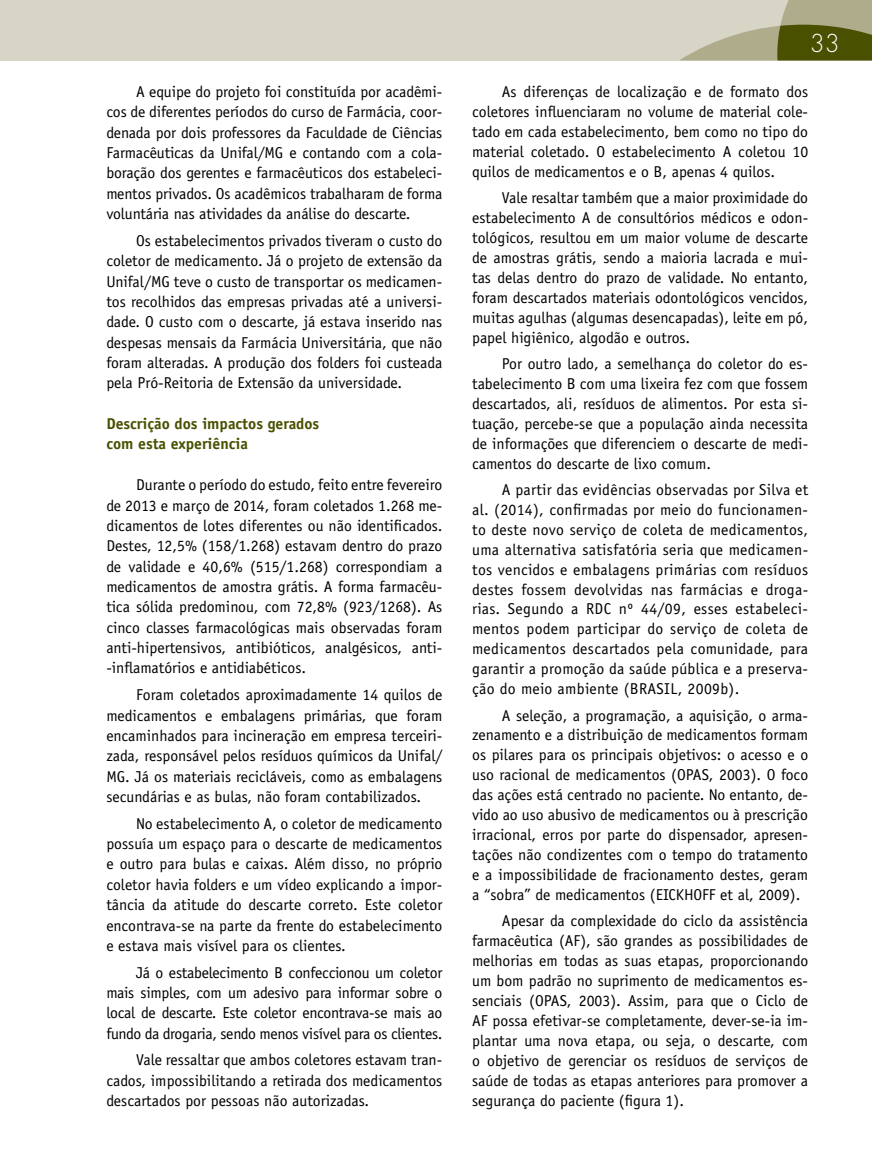
<style>
.page{position:relative;width:872px;height:1170px;background:#fff}
.page>*{position:absolute;margin:0;border:0;box-sizing:border-box;transform-origin:0 0}
.t1{font:300 24px "Futura";color:#fff}
.t2{font:15.75px/20px "Officina Sans";color:#000;text-align:justify}
.t3{font:700 15.75px/20.4px "Officina Sans";color:#495000}
</style>
<div class="page">
<div style="left:0;top:0;width:872px;height:60px;background:#d7d6c6"></div>
<svg style="left:680px;top:0;width:192px;height:60px"></svg>
<p class="t2" style="left:106px;top:81px;width:337px;line-height:20.4px;text-indent:30px">A equipe do projeto foi constituída por acadêmi&shy;cos de diferentes períodos do curso de Farmácia, coor&shy;denada por dois professores da Faculdade de Ciências Farmacêuticas da Unifal/MG e contando com a cola&shy;boração dos gerentes e farmacêuticos dos estabeleci&shy;mentos privados. Os acadêmicos trabalharam de forma voluntária nas atividades da análise do descarte.</p>
<p class="t2" style="left:106px;top:230px;width:337px;line-height:20.4px;text-indent:30px">Os estabelecimentos privados tiveram o custo do coletor de medicamento. Já o projeto de extensão da Unifal/MG teve o custo de transportar os medicamen&shy;tos recolhidos das empresas privadas até a universi&shy;dade. O custo com o descarte, já estava inserido nas despesas mensais da Farmácia Universitária, que não foram alteradas. A produção dos folders foi custeada pela Pró-Reitoria de Extensão da universidade.</p>
<p class="t3" style="left:106px;top:413px;width:214px">Descrição dos impactos gerados com esta experiência</p>
<p class="t2" style="left:106px;top:474px;width:337px;line-height:20.4px;text-indent:30px">Durante o período do estudo, feito entre fevereiro de 2013 e março de 2014, foram coletados 1.268 me&shy;dicamentos de lotes diferentes ou não identificados.<br>Destes, 12,5% (158/1.268) estavam dentro do prazo de validade e 40,6% (515/1.268) correspondiam a medicamentos de amostra grátis. A forma farmacêu&shy;tica sólida predominou, com 72,8% (923/1268). As cinco classes farmacológicas mais observadas foram anti-hipertensivos, antibióticos, analgésicos, anti--inflamatórios e antidiabéticos.</p>
<p class="t2" style="left:106px;top:684px;width:337px;line-height:20.4px;text-indent:30px">Foram coletados aproximadamente 14 quilos de medicamentos e embalagens primárias, que foram encaminhados para incineração em empresa terceiri&shy;zada, responsável pelos resíduos químicos da Unifal/ MG. Já os materiais recicláveis, como as embalagens secundárias e as bulas, não foram contabilizados.</p>
<p class="t2" style="left:106px;top:813px;width:337px;line-height:20.4px;text-indent:30px">No estabelecimento A, o coletor de medicamento possuía um espaço para o descarte de medicamentos e outro para bulas e caixas. Além disso, no próprio coletor havia folders e um vídeo explicando a impor&shy;tância da atitude do descarte correto. Este coletor encontrava-se na parte da frente do estabelecimento e estava mais visível para os clientes.</p>
<p class="t2" style="left:106px;top:962px;width:337px;line-height:20.4px;text-indent:30px">Já o estabelecimento B confeccionou um coletor mais simples, com um adesivo para informar sobre o local de descarte. Este coletor encontrava-se mais ao fundo da drogaria, sendo menos visível para os clientes.</p>
<p class="t2" style="left:106px;top:1049px;width:337px;line-height:20.4px;text-indent:30px">Vale ressaltar que ambos coletores estavam tran&shy;cados, impossibilitando a retirada dos medicamentos descartados por pessoas não autorizadas.</p>
<h1 class="t1" style="left:809px;top:28px;width:31px">33</h1>
<p class="t2" style="left:472px;top:82px;width:337px;text-indent:30px">As diferenças de localização e de formato dos coletores influenciaram no volume de material cole&shy;tado em cada estabelecimento, bem como no tipo do material coletado. O estabelecimento A coletou 10 quilos de medicamentos e o B, apenas 4 quilos.</p>
<p class="t2" style="left:472px;top:188px;width:337px;text-indent:30px">Vale resaltar também que a maior proximidade do estabelecimento A de consultórios médicos e odon&shy;tológicos, resultou em um maior volume de descarte de amostras grátis, sendo a maioria lacrada e mui&shy;tas delas dentro do prazo de validade. No entanto, foram descartados materiais odontológicos vencidos, muitas agulhas (algumas desencapadas), leite em pó, papel higiênico, algodão e outros.</p>
<p class="t2" style="left:472px;top:353px;width:337px;text-indent:30px">Por outro lado, a semelhança do coletor do es&shy;tabelecimento B com uma lixeira fez com que fossem descartados, ali, resíduos de alimentos. Por esta si&shy;tuação, percebe-se que a população ainda necessita de informações que diferenciem o descarte de medi&shy;camentos do descarte de lixo comum.</p>
<p class="t2" style="left:472px;top:479px;width:337px;text-indent:30px">A partir das evidências observadas por Silva et al. (2014), confirmadas por meio do funcionamen&shy;to deste novo serviço de coleta de medicamentos, uma alternativa satisfatória seria que medicamen&shy;tos vencidos e embalagens primárias com resíduos destes fossem devolvidas nas farmácias e droga&shy;rias. Segundo a RDC nº 44/09, esses estabeleci&shy;mentos podem participar do serviço de coleta de medicamentos descartados pela comunidade, para garantir a promoção da saúde pública e a preserva&shy;ção do meio ambiente (BRASIL, 2009b).</p>
<p class="t2" style="left:472px;top:705px;width:337px;text-indent:30px">A seleção, a programação, a aquisição, o arma&shy;zenamento e a distribuição de medicamentos formam os pilares para os principais objetivos: o acesso e o uso racional de medicamentos (OPAS, 2003). O foco das ações está centrado no paciente. No entanto, de&shy;vido ao uso abusivo de medicamentos ou à prescrição irracional, erros por parte do dispensador, apresen&shy;tações não condizentes com o tempo do tratamento e a impossibilidade de fracionamento destes, geram a “sobra” de medicamentos (EICKHOFF et al, 2009).</p>
<p class="t2" style="left:472px;top:910px;width:337px;text-indent:30px">Apesar da complexidade do ciclo da assistência farmacêutica (AF), são grandes as possibilidades de melhorias em todas as suas etapas, proporcionando um bom padrão no suprimento de medicamentos es&shy;senciais (OPAS, 2003). Assim, para que o Ciclo de AF possa efetivar-se completamente, dever-se-ia im&shy;plantar uma nova etapa, ou seja, o descarte, com o objetivo de gerenciar os resíduos de serviços de saúde de todas as etapas anteriores para promover a segurança do paciente (figura 1).</p>
</div>
